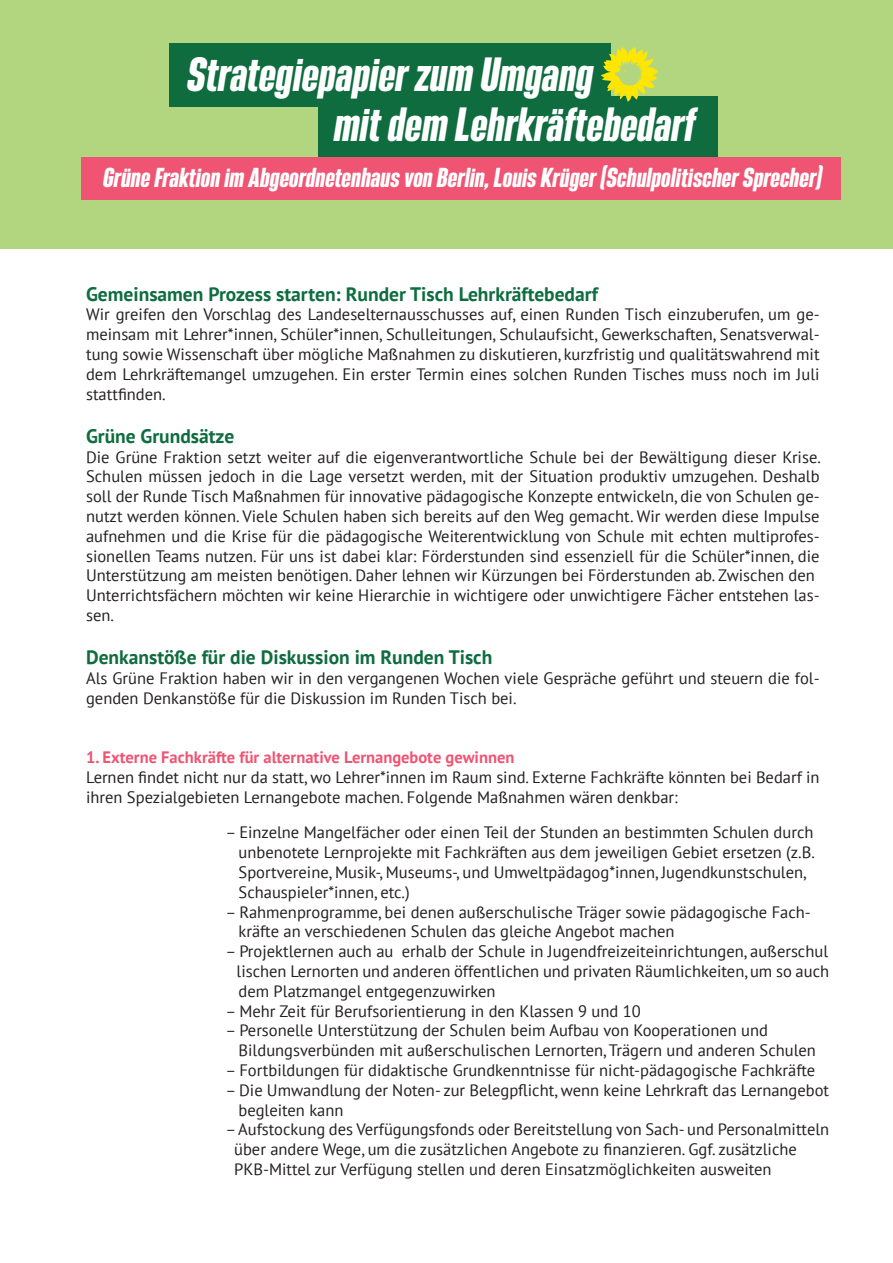
<style>
.page{position:relative;width:893px;height:1263px;background:#fff}
.page>*{position:absolute;margin:0;border:0;box-sizing:border-box;transform-origin:0 0}
.t1{font:italic 700 42px "Bereit";color:#fff}
.t2{font:italic 700 24px "Bereit";color:#fff}
.t3{font:700 19.5px "PT Sans";color:#0e6c3f}
.t4{font:16.5px/19.8px "PT Sans";color:#231f20}
.t5{font:700 16.5px "PT Sans";color:#ef5473}
</style>
<div class="page">
<div style="left:0;top:0;width:893px;height:249px;background:#b2d680"></div>
<div style="left:169px;top:44px;width:441px;height:63px;background:#0e6c3f"></div>
<div style="left:318px;top:96px;width:400px;height:63px;background:#0e6c3f"></div>
<div style="left:82px;top:157px;width:759px;height:43px;background:#ef5473"></div>
<svg style="left:601px;top:47px;width:57px;height:55px"></svg>
<p class="t1" style="left:187px;top:49px;width:408px">Strategiepapier zum Umgang</p>
<p class="t1" style="left:334px;top:100px;width:363px">mit dem Lehrkräftebedarf</p>
<p class="t2" style="left:103px;top:163px;width:720px">Grüne Fraktion im Abgeordnetenhaus von Berlin, Louis Krüger (Schulpolitischer Sprecher)</p>
<p class="t3" style="left:86px;top:281px;width:513px">Gemeinsamen Prozess starten: Runder Tisch Lehrkräftebedarf</p>
<p class="t4" style="left:86px;top:304px;width:735px;text-align:justify">Wir greifen den Vorschlag des Landeselternausschusses auf, einen Runden Tisch einzuberufen, um ge&shy;meinsam mit Lehrer*innen, Schüler*innen, Schulleitungen, Schulaufsicht, Gewerkschaften, Senatsverwal&shy;tung sowie Wissenschaft über mögliche Maßnahmen zu diskutieren, kurzfristig und qualitätswahrend mit dem Lehrkräftemangel umzugehen. Ein erster Termin eines solchen Runden Tisches muss noch im Juli stattfinden.</p>
<p class="t3" style="left:86px;top:423px;width:150px">Grüne Grundsätze</p>
<p class="t4" style="left:86px;top:446px;width:736px;text-align:justify">Die Grüne Fraktion setzt weiter auf die eigenverantwortliche Schule bei der Bewältigung dieser Krise.<br>Schulen müssen jedoch in die Lage versetzt werden, mit der Situation produktiv umzugehen. Deshalb soll der Runde Tisch Maßnahmen für innovative pädagogische Konzepte entwickeln, die von Schulen ge&shy;nutzt werden können. Viele Schulen haben sich bereits auf den Weg gemacht. Wir werden diese Impulse aufnehmen und die Krise für die pädagogische Weiterentwicklung von Schule mit echten multiprofes&shy;sionellen Teams nutzen. Für uns ist dabei klar: Förderstunden sind essenziell für die Schüler*innen, die Unterstützung am meisten benötigen. Daher lehnen wir Kürzungen bei Förderstunden ab. Zwischen den</p>
<p class="t4" style="left:86px;top:585px;width:735px">Unterrichtsfächern möchten wir keine Hierarchie in wichtigere oder unwichtigere Fächer entstehen las&shy;sen.</p>
<p class="t3" style="left:86px;top:644px;width:408px">Denkanstöße für die Diskussion im Runden Tisch</p>
<p class="t4" style="left:86px;top:668px;width:735px">Als Grüne Fraktion haben wir in den vergangenen Wochen viele Gespräche geführt und steuern die fol&shy;genden Denkanstöße für die Diskussion im Runden Tisch bei.</p>
<p class="t5" style="left:86px;top:746px;width:430px">1. Externe Fachkräfte für alternative Lernangebote gewinnen</p>
<p class="t4" style="left:86px;top:767px;width:735px">Lernen findet nicht nur da statt, wo Lehrer*innen im Raum sind. Externe Fachkräfte könnten bei Bedarf in ihren Spezialgebieten Lernangebote machen. Folgende Maßnahmen wären denkbar:</p>
<p class="t4" style="left:225px;top:822px;width:590px">– Einzelne Mangelfächer oder einen Teil der Stunden an bestimmten Schulen durch</p>
<p class="t4" style="left:239px;top:842px;width:578px">unbenotete Lernprojekte mit Fachkräften aus dem jeweiligen Gebiet ersetzen (z.B.</p>
<p class="t4" style="left:239px;top:862px;width:569px">Sportvereine, Musik-, Museums-, und Umweltpädagog*innen, Jugendkunstschulen,</p>
<p class="t4" style="left:239px;top:882px;width:173px">Schauspieler*innen, etc.)</p>
<p class="t4" style="left:225px;top:901px;width:587px">– Rahmenprogramme, bei denen außerschulische Träger sowie pädagogische Fach-</p>
<p class="t4" style="left:239px;top:921px;width:437px">kräfte an verschiedenen Schulen das gleiche Angebot machen</p>
<p class="t4" style="left:225px;top:941px;width:604px">– Projektlernen auch au erhalb der Schule in Jugendfreizeiteinrichtungen, außerschul</p>
<p class="t4" style="left:237px;top:961px;width:594px">lischen Lernorten und anderen öffentlichen und privaten Räumlichkeiten, um so auch</p>
<p class="t4" style="left:239px;top:981px;width:259px">dem Platzmangel entgegenzuwirken</p>
<p class="t4" style="left:225px;top:1000px;width:417px">– Mehr Zeit für Berufsorientierung in den Klassen 9 und 10</p>
<p class="t4" style="left:225px;top:1020px;width:544px">– Personelle Unterstützung der Schulen beim Aufbau von Kooperationen und</p>
<p class="t4" style="left:239px;top:1040px;width:579px">Bildungsverbünden mit außerschulischen Lernorten, Trägern und anderen Schulen</p>
<p class="t4" style="left:225px;top:1060px;width:591px">– Fortbildungen für didaktische Grundkenntnisse für nicht-pädagogische Fachkräfte</p>
<p class="t4" style="left:225px;top:1080px;width:605px">– Die Umwandlung der Noten- zur Belegpflicht, wenn keine Lehrkraft das Lernangebot</p>
<p class="t4" style="left:239px;top:1099px;width:106px">begleiten kann</p>
<p class="t4" style="left:225px;top:1119px;width:605px">– Aufstockung des Verfügungsfonds oder Bereitstellung von Sach- und Personalmitteln</p>
<p class="t4" style="left:234px;top:1139px;width:564px">über andere Wege, um die zusätzlichen Angebote zu finanzieren. Ggf. zusätzliche</p>
<p class="t4" style="left:234px;top:1159px;width:539px">PKB-Mittel zur Verfügung stellen und deren Einsatzmöglichkeiten ausweiten</p>
</div>
